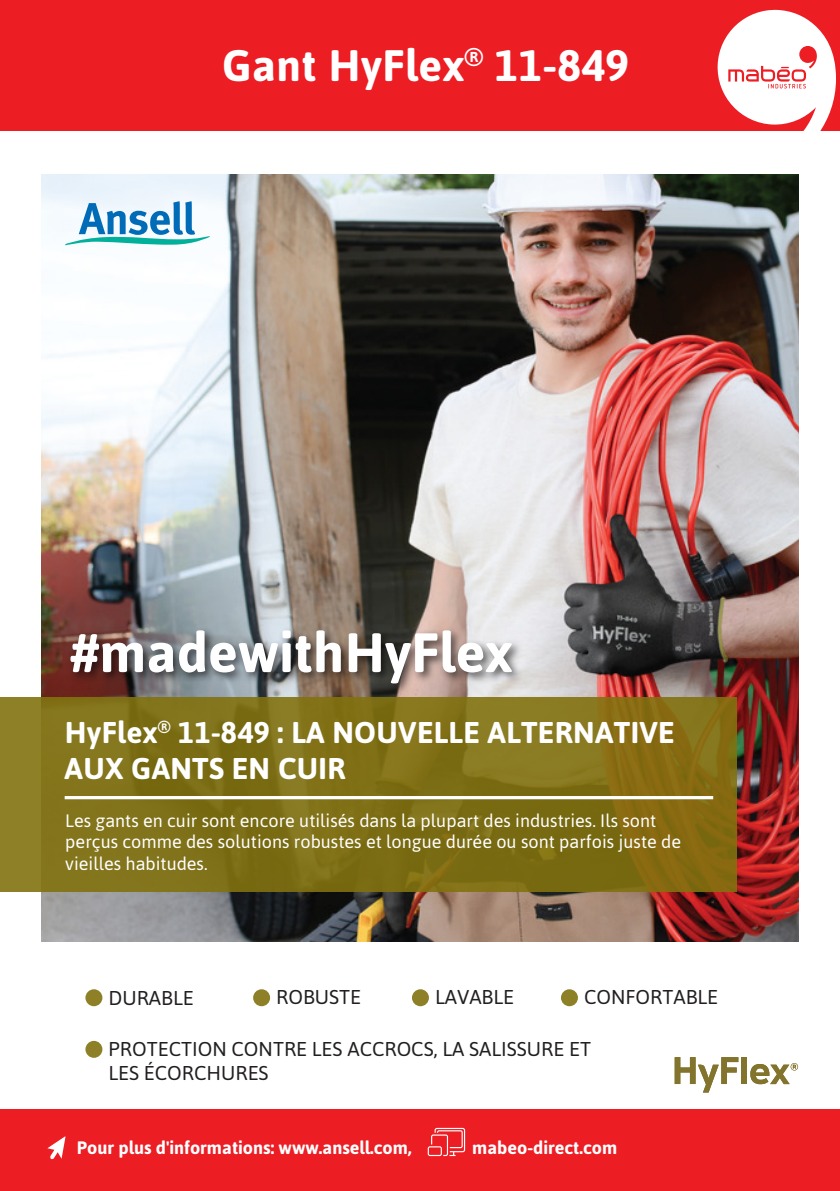
<style>
.page{position:relative;width:840px;height:1191px;background:#fff}
.page>*{position:absolute;margin:0;border:0;box-sizing:border-box;transform-origin:0 0}
.t1{font:700 55.2px "Asap";color:#fff}
.t2{font:700 44px "Asap";letter-spacing:.01em;color:#fff}
.t3{font:700 30px/36px "Asap";letter-spacing:.01em;color:#fff}
.t4{font:20px/24px "Asap";color:#231f20}
.t5{font:18px/21.6px "Asap";color:#fff}
.t6{font:700 18px "Asap";color:#fff}
</style>
<div class="page">
<img style="left:41px;top:174px;width:757px;height:767px">
<svg style="left:65px;top:201px;width:144px;height:44px"></svg>
<svg style="left:0;top:697px;width:736px;height:194px;background:#817018"></svg>
<hr style="left:65px;top:796px;width:647px;height:3px;background:#fff">
<div style="left:0;top:1109px;width:839px;height:82px;background:#ed1d24"></div>
<img style="left:62px;top:618px;width:465px;height:81px">
<div style="left:0;top:0;width:562px;height:131px;background:#ed1d24"></div>
<svg style="left:562px;top:0;width:277px;height:131px"></svg>
<svg style="left:47px;top:1136px;width:18px;height:23px"></svg>
<svg style="left:427px;top:1127px;width:38px;height:29px"></svg>
<svg style="left:85px;top:989px;width:17px;height:17px"></svg>
<div style="left:412px;top:989px;width:16px;height:17px;background:#8e8027;border-radius:50%"></div>
<div style="left:253px;top:989px;width:17px;height:17px;background:#8e8027;border-radius:50%"></div>
<svg style="left:560px;top:989px;width:17px;height:17px"></svg>
<svg style="left:85px;top:1040px;width:17px;height:17px"></svg>
<div style="left:740px;top:1057px;width:6px;height:27px;background:#82732d"></div>
<svg style="left:674px;top:1057px;width:64px;height:35px"></svg>
<svg style="left:750px;top:1063px;width:47px;height:21px"></svg>
<h2 class="t2" style="left:222px;top:36px;width:408px">Gant HyFlex<sup>®</sup> 11-849</h2>
<h1 class="t1" style="left:70px;top:620px;width:443px">#madewithHyFlex</h1>
<h3 class="t3" style="left:65px;top:713px;width:611px">HyFlex<sup>®</sup> 11-849 : LA NOUVELLE ALTERNATIVE<br>AUX GANTS EN CUIR</h3>
<p class="t5" style="left:65px;top:809px;width:617px">Les gants en cuir sont encore utilisés dans la plupart des industries. Ils sont perçus comme des solutions robustes et longue durée ou sont parfois juste de vieilles habitudes.</p>
<p class="t4" style="left:108px;top:984px;width:87px">DURABLE</p>
<p class="t4" style="left:276px;top:984px;width:86px">ROBUSTE</p>
<p class="t4" style="left:435px;top:984px;width:80px">LAVABLE</p>
<p class="t4" style="left:583px;top:984px;width:135px">CONFORTABLE</p>
<p class="t4" style="left:108px;top:1036px;width:483px">PROTECTION CONTRE LES ACCROCS, LA SALISSURE ET<br>LES ÉCORCHURES</p>
<p class="t6" style="left:77px;top:1135px;width:336px">Pour plus d'informations: www.ansell.com,</p>
<p class="t6" style="left:472px;top:1135px;width:146px">mabeo-direct.com</p>
</div>
